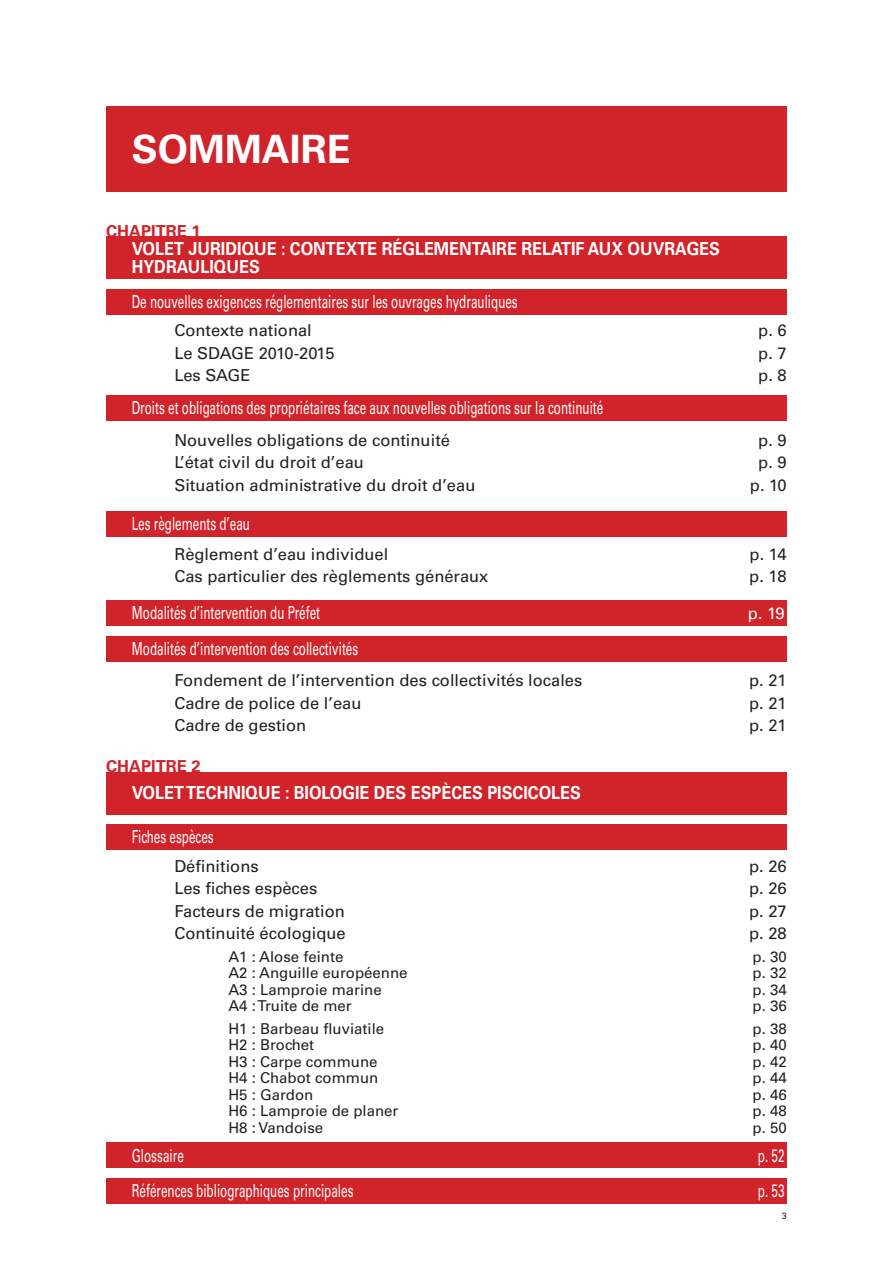
<style>
.page{position:relative;width:893px;height:1263px;background:#fff}
.page>*{position:absolute;margin:0;border:0;box-sizing:border-box;transform-origin:0 0}
.t1{font:700 39px "Univers";color:#fff}
.t2{font:18px "Univers";color:#fff;scale:.65 1}
.t3{font:700 18px "Univers";color:#fff;scale:.9 1}
.t4{font:16.5px "Univers";color:#231f20}
.t5{font:700 16.5px "Univers";color:#d1232a}
.t6{font:16.5px "Univers";color:#fff}
.t7{font:15px "Univers";color:#231f20}
.t8{font:9px "Univers";color:#231f20}
</style>
<div class="page">
<div style="left:106px;top:106px;width:681px;height:85px;background:#d1232a"></div>
<div style="left:106px;top:237px;width:681px;height:42px;background:#d1232a"></div>
<div style="left:106px;top:772px;width:681px;height:42px;background:#d1232a"></div>
<div style="left:106px;top:289px;width:681px;height:26px;background:#d1232a"></div>
<div style="left:106px;top:824px;width:681px;height:26px;background:#d1232a"></div>
<div style="left:106px;top:1143px;width:681px;height:25px;background:#d1232a"></div>
<div style="left:106px;top:1178px;width:681px;height:25px;background:#d1232a"></div>
<div style="left:106px;top:395px;width:681px;height:26px;background:#d1232a"></div>
<div style="left:106px;top:511px;width:681px;height:26px;background:#d1232a"></div>
<div style="left:106px;top:601px;width:681px;height:25px;background:#d1232a"></div>
<div style="left:106px;top:636px;width:681px;height:26px;background:#d1232a"></div>
<h1 class="t1" style="left:132px;top:127px;width:204px">ÉDITORIAL</h1>
<h1 class="t1" style="left:132px;top:127px;width:220px">SOMMAIRE</h1>
<p class="t5" style="left:106px;top:221px;width:55px">CHAPITRE</p>
<p class="t5" style="left:192px;top:221px;width:11px">1</p>
<p class="t3" style="left:132px;top:238px;width:25px">VOLET</p>
<p class="t3" style="left:189px;top:238px;width:34px">JURIDI</p>
<p class="t3" style="left:242px;top:238px;width:206px">QUE : CONTEXTE RÉGLEME</p>
<p class="t3" style="left:459px;top:238px;width:25px">NTAIRE</p>
<p class="t3" style="left:521px;top:238px;width:11px">RELATI</p>
<p class="t3" style="left:575px;top:238px;width:162px">F AUX OUVRAGES</p>
<p class="t3" style="left:132px;top:256px;width:39px">HYDRA</p>
<p class="t3" style="left:188px;top:256px;width:82px">ULIQUES</p>
<p class="t2" style="left:132px;top:291px;width:595px">De nouvelles exigences réglementaires sur les ouvrages hydrauliques</p>
<p class="t4" style="left:174px;top:321px;width:139px">Contexte national</p>
<p class="t4" style="left:758px;top:321px;width:30px">p. 6</p>
<p class="t4" style="left:174px;top:343px;width:162px">Le SDAGE 2010-2015</p>
<p class="t4" style="left:758px;top:343px;width:30px">p. 7</p>
<p class="t4" style="left:174px;top:366px;width:78px">Les SAGE</p>
<p class="t4" style="left:758px;top:366px;width:30px">p. 8</p>
<p class="t2" style="left:132px;top:397px;width:727px">Droits et obligations des propriétaires face aux nouvelles obligations sur la continuité</p>
<p class="t4" style="left:174px;top:430px;width:277px">Nouvelles obligations de continuité</p>
<p class="t4" style="left:758px;top:430px;width:30px">p. 9</p>
<p class="t4" style="left:174px;top:453px;width:191px">L’état civil du droit d’eau</p>
<p class="t4" style="left:758px;top:453px;width:30px">p. 9</p>
<p class="t4" style="left:174px;top:475px;width:303px">Situation administrative du droit d’eau</p>
<p class="t4" style="left:750px;top:475px;width:38px">p. 10</p>
<p class="t2" style="left:132px;top:513px;width:183px">Les règlements d’eau</p>
<p class="t4" style="left:174px;top:544px;width:215px">Règlement d’eau individuel</p>
<p class="t4" style="left:750px;top:544px;width:39px">p. 14</p>
<p class="t4" style="left:174px;top:567px;width:316px">Cas particulier des règlements généraux</p>
<p class="t4" style="left:749px;top:567px;width:39px">p. 18</p>
<p class="t2" style="left:132px;top:602px;width:291px">Modalités d’intervention du Préfet</p>
<p class="t6" style="left:748px;top:604px;width:38px">p. 19</p>
<p class="t2" style="left:132px;top:638px;width:350px">Modalités d’intervention des collectivités</p>
<p class="t4" style="left:174px;top:670px;width:410px">Fondement de l’intervention des collectivités locales</p>
<p class="t4" style="left:749px;top:670px;width:39px">p. 21</p>
<p class="t4" style="left:174px;top:693px;width:189px">Cadre de police de l’eau</p>
<p class="t4" style="left:749px;top:693px;width:39px">p. 21</p>
<p class="t4" style="left:174px;top:715px;width:134px">Cadre de gestion</p>
<p class="t4" style="left:749px;top:715px;width:39px">p. 21</p>
<p class="t5" style="left:106px;top:756px;width:55px">CHAPITRE</p>
<p class="t5" style="left:192px;top:756px;width:11px">2</p>
<p class="t3" style="left:132px;top:782px;width:25px">VOLET</p>
<p class="t3" style="left:186px;top:782px;width:143px">TECHNIQUE : BIOLO</p>
<p class="t3" style="left:342px;top:782px;width:267px">GIE DES ESPÈCES PISCICOLES</p>
<p class="t2" style="left:132px;top:826px;width:128px">Fiches espèces</p>
<p class="t4" style="left:174px;top:856px;width:86px">Définitions</p>
<p class="t4" style="left:749px;top:856px;width:39px">p. 26</p>
<p class="t4" style="left:174px;top:878px;width:144px">Les fiches espèces</p>
<p class="t4" style="left:749px;top:878px;width:39px">p. 26</p>
<p class="t4" style="left:174px;top:901px;width:172px">Facteurs de migration</p>
<p class="t4" style="left:749px;top:901px;width:39px">p. 27</p>
<p class="t4" style="left:174px;top:923px;width:173px">Continuité écologique</p>
<p class="t4" style="left:749px;top:923px;width:39px">p. 28</p>
<p class="t7" style="left:228px;top:947px;width:117px">A1 : Alose feinte</p>
<p class="t7" style="left:752px;top:947px;width:36px">p. 30</p>
<p class="t7" style="left:228px;top:964px;width:181px">A2 : Anguille européenne</p>
<p class="t7" style="left:752px;top:964px;width:36px">p. 32</p>
<p class="t7" style="left:228px;top:980px;width:155px">A3 : Lamproie marine</p>
<p class="t7" style="left:752px;top:980px;width:36px">p. 34</p>
<p class="t7" style="left:228px;top:997px;width:125px">A4 : Truite de mer</p>
<p class="t7" style="left:752px;top:997px;width:36px">p. 36</p>
<p class="t7" style="left:228px;top:1019px;width:157px">H1 : Barbeau fluviatile</p>
<p class="t7" style="left:752px;top:1019px;width:36px">p. 38</p>
<p class="t7" style="left:228px;top:1036px;width:87px">H2 : Brochet</p>
<p class="t7" style="left:752px;top:1036px;width:36px">p. 40</p>
<p class="t7" style="left:228px;top:1052px;width:151px">H3 : Carpe commune</p>
<p class="t7" style="left:752px;top:1052px;width:36px">p. 42</p>
<p class="t7" style="left:228px;top:1069px;width:152px">H4 : Chabot commun</p>
<p class="t7" style="left:752px;top:1069px;width:36px">p. 44</p>
<p class="t7" style="left:228px;top:1085px;width:87px">H5 : Gardon</p>
<p class="t7" style="left:752px;top:1085px;width:36px">p. 46</p>
<p class="t7" style="left:228px;top:1102px;width:172px">H6 : Lamproie de planer</p>
<p class="t7" style="left:752px;top:1102px;width:36px">p. 48</p>
<p class="t7" style="left:228px;top:1118px;width:96px">H8 : Vandoise</p>
<p class="t7" style="left:752px;top:1118px;width:36px">p. 50</p>
<p class="t2" style="left:132px;top:1145px;width:82px">Glossaire</p>
<p class="t2" style="left:758px;top:1145px;width:43px">p. 52</p>
<p class="t2" style="left:132px;top:1180px;width:343px">Références bibliographiques principales</p>
<p class="t2" style="left:758px;top:1180px;width:43px">p. 53</p>
<p class="t8" style="left:782px;top:1210px;width:7px">3</p>
</div>
